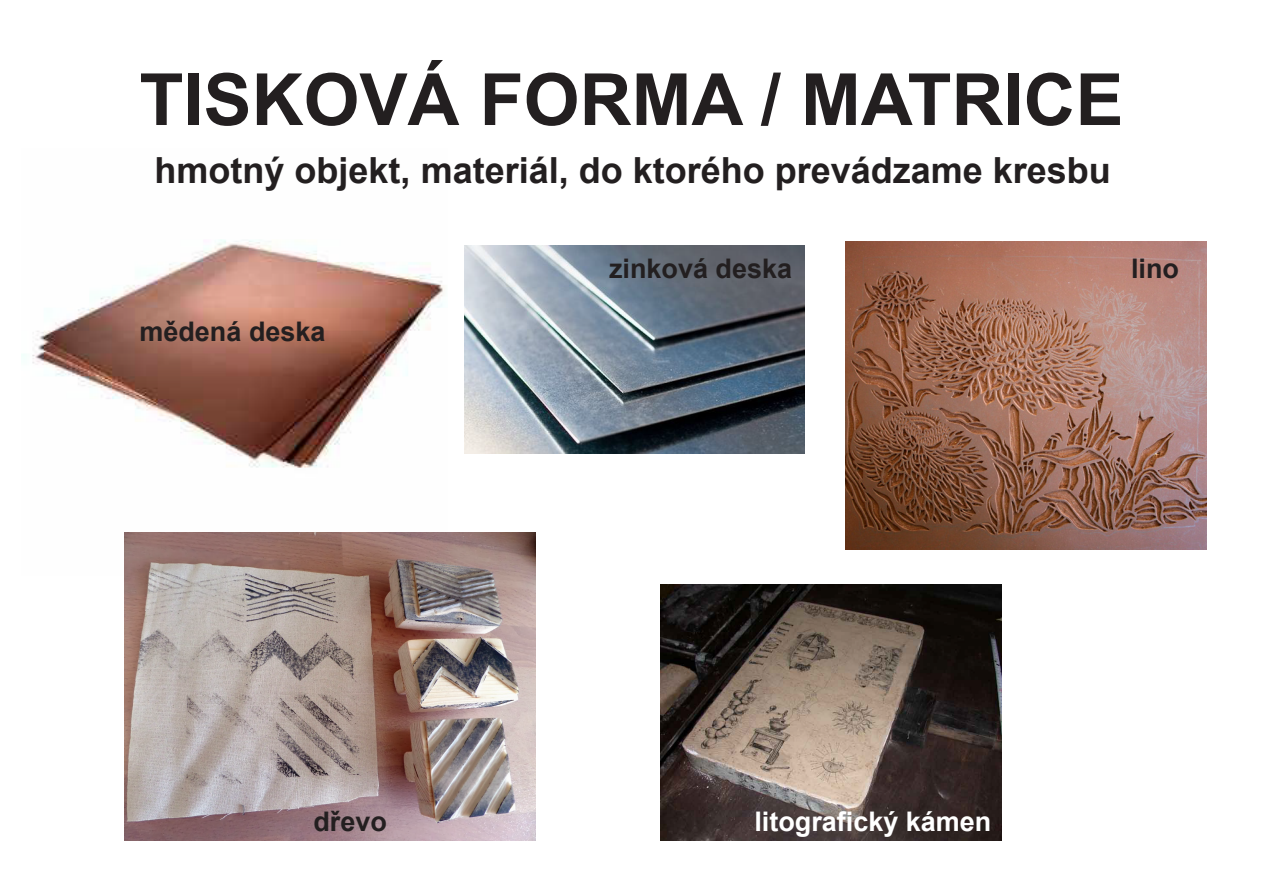
<style>
.page{position:relative;width:1263px;height:893px;background:#fff}
.page>*{position:absolute;margin:0;border:0;box-sizing:border-box;transform-origin:0 0}
.t1{font:700 72px "Arial";color:#231f20}
.t2{font:700 36px "Arial";color:#231f20}
.t3{font:700 27px "Arial";color:#231f20}
.t4{font:700 27px "Arial";color:#fff}
</style>
<div class="page">
<img style="left:21px;top:239px;width:424px;height:336px">
<img style="left:660px;top:584px;width:341px;height:256px">
<img style="left:465px;top:245px;width:339px;height:208px">
<img style="left:845px;top:242px;width:362px;height:307px">
<img style="left:125px;top:532px;width:410px;height:308px">
<h1 class="t1" style="left:139px;top:49px;width:985px">TISKOVÁ FORMA / MATRICE</h1>
<p class="t2" style="left:155px;top:145px;width:958px">hmotný objekt, materiál, do ktorého prevádzame kresbu</p>
<p class="t3" style="left:139px;top:312px;width:188px">mědená deska</p>
<p class="t3" style="left:609px;top:249px;width:185px">zinková deska</p>
<p class="t3" style="left:1131px;top:249px;width:50px">lino</p>
<p class="t3" style="left:313px;top:802px;width:75px">dřevo</p>
<p class="t4" style="left:754px;top:802px;width:239px">litografický kámen</p>
</div>
